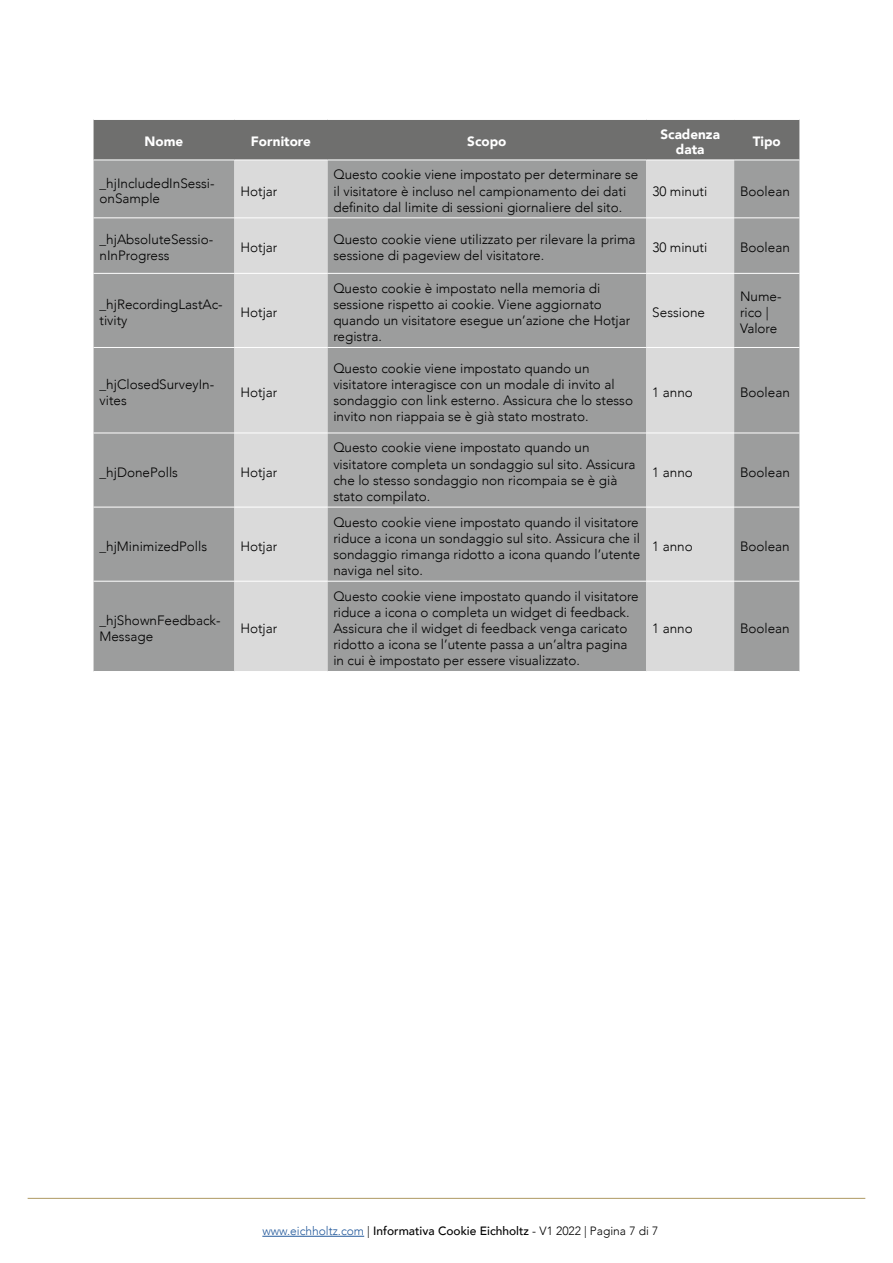
<style>
.page{position:relative;width:893px;height:1263px;background:#fff}
.page>*{position:absolute;margin:0;border:0;box-sizing:border-box;transform-origin:0 0}
.t1{font:300 13.5px/16.2px "Avenir";color:#000}
.t2{font:900 13.5px/15px "Avenir";color:#fff;text-align:center}
.t3{font:500 12px "Avenir";color:#000}
.s1{font-weight:300;color:#245a9c}
.s2{font-weight:300}
</style>
<div class="page">
<hr style="left:262px;top:1236px;width:102px;height:1px;background:#245a9c">
<hr style="left:28px;top:1198px;width:837px;height:1px;background:#ae9a63">
<div style="left:94px;top:120px;width:705px;height:40px;background:#6f6f6e"></div>
<div style="left:94px;top:161px;width:705px;height:510px;background:#9c9d9d"></div>
<svg style="left:234px;top:161px;width:500px;height:510px;background:#b2b3b3"></svg>
<hr style="left:94px;top:217px;width:140px;height:1px;background:#fff">
<hr style="left:234px;top:217px;width:93px;height:1px;background:#fff">
<hr style="left:327px;top:217px;width:319px;height:1px;background:#fff">
<hr style="left:646px;top:217px;width:88px;height:1px;background:#fff">
<hr style="left:734px;top:217px;width:65px;height:1px;background:#fff">
<hr style="left:94px;top:273px;width:140px;height:1px;background:#fff">
<hr style="left:234px;top:273px;width:93px;height:1px;background:#fff">
<hr style="left:327px;top:273px;width:319px;height:1px;background:#fff">
<hr style="left:646px;top:273px;width:88px;height:1px;background:#fff">
<hr style="left:734px;top:273px;width:65px;height:1px;background:#fff">
<hr style="left:94px;top:347px;width:140px;height:1px;background:#fff">
<hr style="left:234px;top:347px;width:93px;height:1px;background:#fff">
<hr style="left:327px;top:347px;width:319px;height:1px;background:#fff">
<hr style="left:646px;top:347px;width:88px;height:1px;background:#fff">
<hr style="left:734px;top:347px;width:65px;height:1px;background:#fff">
<hr style="left:94px;top:433px;width:140px;height:1px;background:#fff">
<hr style="left:234px;top:433px;width:93px;height:1px;background:#fff">
<hr style="left:327px;top:433px;width:319px;height:1px;background:#fff">
<hr style="left:646px;top:433px;width:88px;height:1px;background:#fff">
<hr style="left:734px;top:433px;width:65px;height:1px;background:#fff">
<hr style="left:94px;top:507px;width:140px;height:1px;background:#fff">
<hr style="left:234px;top:507px;width:93px;height:1px;background:#fff">
<hr style="left:327px;top:507px;width:319px;height:1px;background:#fff">
<hr style="left:646px;top:507px;width:88px;height:1px;background:#fff">
<hr style="left:734px;top:507px;width:65px;height:1px;background:#fff">
<hr style="left:94px;top:581px;width:140px;height:1px;background:#fff">
<hr style="left:234px;top:581px;width:93px;height:1px;background:#fff">
<hr style="left:327px;top:581px;width:319px;height:1px;background:#fff">
<hr style="left:646px;top:581px;width:88px;height:1px;background:#fff">
<hr style="left:734px;top:581px;width:65px;height:1px;background:#fff">
<p class="t2" style="left:145px;top:134px;width:40px">Nome</p>
<p class="t2" style="left:251px;top:134px;width:61px">Fornitore</p>
<p class="t2" style="left:467px;top:134px;width:41px">Scopo</p>
<p class="t2" style="left:660px;top:126px;width:61px">Scadenza data</p>
<p class="t2" style="left:753px;top:134px;width:29px">Tipo</p>
<p class="t1" style="left:100px;top:176px;width:117px;line-height:15px">_hjIncludedInSessi&shy;onSample</p>
<p class="t1" style="left:240px;top:183px;width:39px">Hotjar</p>
<p class="t1" style="left:333px;top:167px;width:306px">Questo cookie viene impostato per determinare se il visitatore è incluso nel campionamento dei dati definito dal limite di sessioni giornaliere del sito.</p>
<p class="t1" style="left:652px;top:183px;width:57px">30 minuti</p>
<p class="t1" style="left:740px;top:183px;width:51px">Boolean</p>
<p class="t1" style="left:100px;top:231px;width:115px">_hjAbsoluteSessio&shy;nInProgress</p>
<p class="t1" style="left:240px;top:240px;width:39px">Hotjar</p>
<p class="t1" style="left:333px;top:231px;width:304px">Questo cookie viene utilizzato per rilevare la prima sessione di pageview del visitatore.</p>
<p class="t1" style="left:652px;top:240px;width:57px">30 minuti</p>
<p class="t1" style="left:740px;top:240px;width:51px">Boolean</p>
<p class="t1" style="left:100px;top:296px;width:125px">_hjRecordingLastAc&shy;tivity</p>
<p class="t1" style="left:240px;top:304px;width:39px">Hotjar</p>
<p class="t1" style="left:333px;top:280px;width:298px">Questo cookie è impostato nella memoria di sessione rispetto ai cookie. Viene aggiornato quando un visitatore esegue un’azione che Hotjar registra.</p>
<p class="t1" style="left:740px;top:288px;width:43px">Nume&shy;rico |<br>Valore</p>
<p class="t1" style="left:652px;top:304px;width:54px">Sessione</p>
<p class="t1" style="left:100px;top:376px;width:116px">_hjClosedSurveyIn&shy;vites</p>
<p class="t1" style="left:240px;top:384px;width:39px">Hotjar</p>
<p class="t1" style="left:99px;top:464px;width:80px">_hjDonePolls</p>
<p class="t1" style="left:240px;top:464px;width:39px">Hotjar</p>
<p class="t1" style="left:99px;top:538px;width:109px">_hjMinimizedPolls</p>
<p class="t1" style="left:240px;top:538px;width:39px">Hotjar</p>
<p class="t1" style="left:99px;top:612px;width:123px">_hjShownFeedback-<br>Message</p>
<p class="t1" style="left:240px;top:620px;width:39px">Hotjar</p>
<p class="t1" style="left:333px;top:360px;width:301px">Questo cookie viene impostato quando un visitatore interagisce con un modale di invito al sondaggio con link esterno. Assicura che lo stesso invito non riappaia se è già stato mostrato.</p>
<p class="t1" style="left:333px;top:440px;width:304px">Questo cookie viene impostato quando un visitatore completa un sondaggio sul sito. Assicura che lo stesso sondaggio non ricompaia se è già stato compilato.</p>
<p class="t1" style="left:333px;top:514px;width:308px;text-align:justify">Questo cookie viene impostato quando il visitatore riduce a icona un sondaggio sul sito. Assicura che il sondaggio rimanga ridotto a icona quando l’utente naviga nel sito.</p>
<p class="t1" style="left:333px;top:588px;width:307px">Questo cookie viene impostato quando il visitatore riduce a icona o completa un widget di feedback.<br>Assicura che il widget di feedback venga caricato ridotto a icona se l’utente passa a un’altra pagina in cui è impostato per essere visualizzato.</p>
<p class="t1" style="left:652px;top:384px;width:42px">1 anno</p>
<p class="t1" style="left:740px;top:384px;width:51px">Boolean</p>
<p class="t1" style="left:652px;top:464px;width:42px">1 anno</p>
<p class="t1" style="left:740px;top:464px;width:51px">Boolean</p>
<p class="t1" style="left:652px;top:538px;width:42px">1 anno</p>
<p class="t1" style="left:740px;top:538px;width:51px">Boolean</p>
<p class="t1" style="left:652px;top:620px;width:42px">1 anno</p>
<p class="t1" style="left:740px;top:620px;width:51px">Boolean</p>
<p class="t3" style="left:262px;top:1221px;width:397px"><span class="s1">www.eichholtz.com</span> <span class="s2">|</span> Informativa Cookie Eichholtz <span class="s2">- V1 2022 | Pagina 7 di 7</span></p>
</div>
